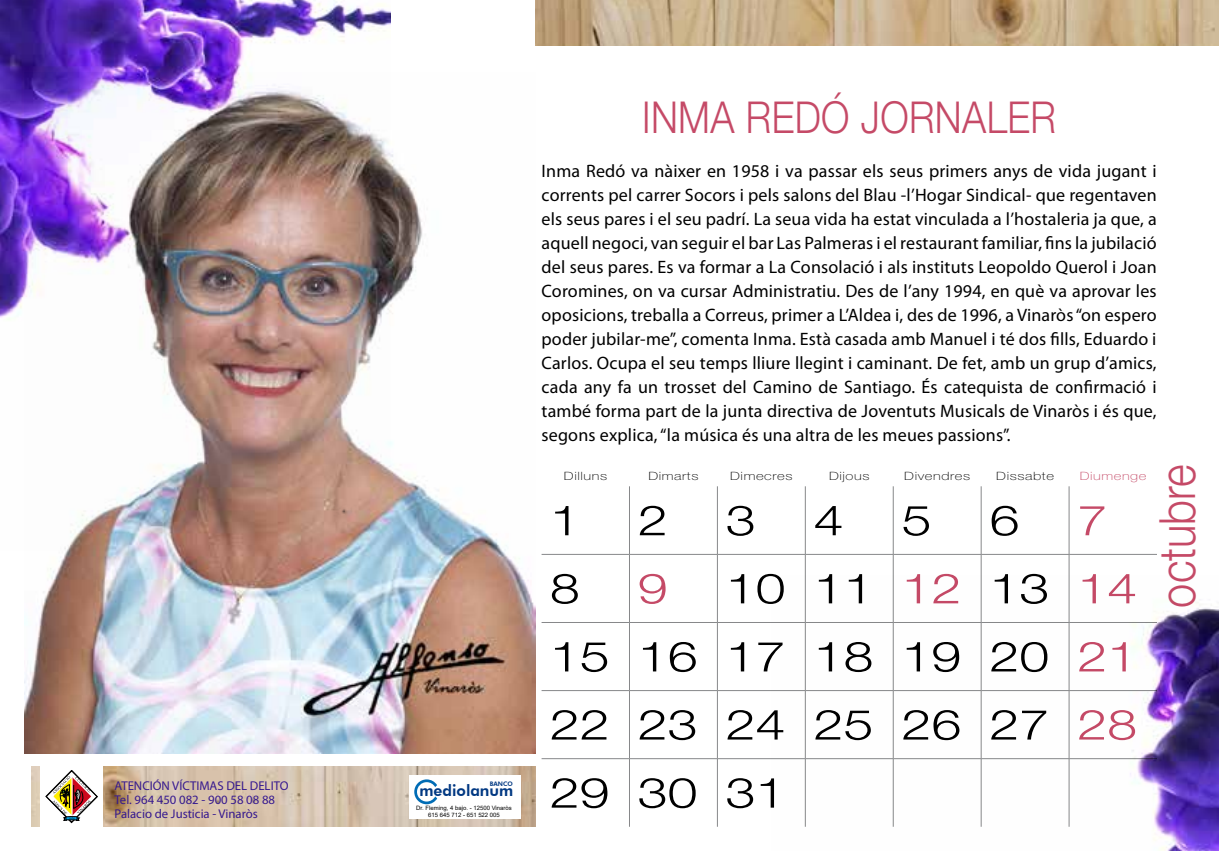
<style>
.page{position:relative;width:1219px;height:851px;background:#fff}
.page>*{position:absolute;margin:0;border:0;box-sizing:border-box;transform-origin:0 0}
.t1{font:300 50px "Helvetica Neue LT Pro";color:#c54a67;scale:.87 1}
.t2{font:300 44px "Helvetica Neue LT Pro";letter-spacing:.01em;color:#c54a67;scale:.87 1}
.t3{font:300 41.8px/68px "Helvetica Neue LT Pro";color:#000;text-align:justify;scale:1.29 1}
.t4{font:300 41.8px "Helvetica Neue LT Pro";color:#c54a67;scale:1.29 1}
.t5{font:18px/24px "Myriad Pro";letter-spacing:.01em;color:#000;text-align:justify}
.t6{font:800 15.6px "Futura BT";color:#003882}
.t7{font:12.8px/14px "Myriad Pro";color:#36198f}
.t8{font:100 11.4px "Helvetica Neue";letter-spacing:.04em;color:#000;scale:1.29 1}
.t9{font:100 11.4px "Helvetica Neue";letter-spacing:.04em;color:#c54a67;scale:1.29 1}
.t10{font:800 6.2px "Futura BT";color:#003882}
.t11{font:6px/7.2px "Arial";color:#000;text-align:center}
.s1{color:#c54a67}
</style>
<div class="page">
<img style="left:31px;top:766px;width:504px;height:60px">
<div style="left:40px;top:766px;width:63px;height:60px;background:#fff"></div>
<svg style="left:46px;top:770px;width:51px;height:52px"></svg>
<div style="left:409px;top:775px;width:111px;height:43px;background:#fff"></div>
<svg style="left:414px;top:779px;width:23px;height:25px"></svg>
<img style="left:25px;top:153px;width:510px;height:600px">
<hr style="left:629px;top:486px;width:1px;height:68px;background:#87888a">
<hr style="left:717px;top:486px;width:1px;height:68px;background:#87888a">
<hr style="left:805px;top:486px;width:1px;height:68px;background:#87888a">
<hr style="left:893px;top:486px;width:1px;height:68px;background:#87888a">
<hr style="left:981px;top:486px;width:1px;height:68px;background:#87888a">
<hr style="left:1069px;top:486px;width:1px;height:68px;background:#87888a">
<hr style="left:629px;top:554px;width:1px;height:68px;background:#87888a">
<hr style="left:717px;top:554px;width:1px;height:68px;background:#87888a">
<hr style="left:805px;top:554px;width:1px;height:68px;background:#87888a">
<hr style="left:893px;top:554px;width:1px;height:68px;background:#87888a">
<hr style="left:981px;top:554px;width:1px;height:68px;background:#87888a">
<hr style="left:1069px;top:554px;width:1px;height:68px;background:#87888a">
<hr style="left:629px;top:622px;width:1px;height:68px;background:#87888a">
<hr style="left:717px;top:622px;width:1px;height:68px;background:#87888a">
<hr style="left:629px;top:690px;width:1px;height:68px;background:#87888a">
<hr style="left:717px;top:690px;width:1px;height:68px;background:#87888a">
<hr style="left:629px;top:758px;width:1px;height:68px;background:#87888a">
<hr style="left:717px;top:758px;width:1px;height:68px;background:#87888a">
<hr style="left:542px;top:554px;width:87px;height:1px;background:#87888a">
<hr style="left:629px;top:554px;width:88px;height:1px;background:#87888a">
<hr style="left:717px;top:554px;width:88px;height:1px;background:#87888a">
<hr style="left:805px;top:554px;width:88px;height:1px;background:#87888a">
<hr style="left:893px;top:554px;width:88px;height:1px;background:#87888a">
<hr style="left:981px;top:554px;width:88px;height:1px;background:#87888a">
<hr style="left:1069px;top:554px;width:88px;height:1px;background:#87888a">
<hr style="left:542px;top:622px;width:87px;height:1px;background:#87888a">
<hr style="left:629px;top:622px;width:88px;height:1px;background:#87888a">
<hr style="left:717px;top:622px;width:88px;height:1px;background:#87888a">
<hr style="left:542px;top:690px;width:87px;height:1px;background:#87888a">
<hr style="left:629px;top:690px;width:88px;height:1px;background:#87888a">
<hr style="left:717px;top:690px;width:88px;height:1px;background:#87888a">
<hr style="left:542px;top:758px;width:87px;height:1px;background:#87888a">
<hr style="left:629px;top:758px;width:88px;height:1px;background:#87888a">
<hr style="left:717px;top:758px;width:88px;height:1px;background:#87888a">
<img style="left:0;top:0;width:390px;height:550px">
<img style="left:771px;top:575px;width:448px;height:275px">
<img style="left:535px;top:0;width:684px;height:45px">
<p class="t7" style="left:115px;top:778px;width:175px">ATENCIÓN VÍCTIMAS DEL DELITO<br>Tel. 964 450 082 - 900 58 08 88<br>Palacio de Justicia - Vinaròs</p>
<p class="t6" style="left:419px;top:780px;width:96px">mediolanum</p>
<p class="t10" style="left:490px;top:780px;width:25px">BANCO</p>
<p class="t11" style="left:416px;top:804px;width:97px">Dr. Fleming, 4 bajo. - 12500 Vinaròs<br>615 645 712 - 651 522 005</p>
<h2 class="t2" style="left:642px;top:90px;width:477px">INMA REDÓ JORNALER</h2>
<p class="t5" style="left:542px;top:158px;width:617px">Inma Redó va nàixer en 1958 i va passar els seus primers anys de vida jugant i corrents pel carrer Socors i pels salons del Blau -l’Hogar Sindical- que regentaven els seus pares i el seu padrí. La seua vida ha estat vinculada a l’hostaleria ja que, a aquell negoci, van seguir el bar Las Palmeras i el restaurant familiar, fins la jubilació del seus pares. Es va formar a La Consolació i als instituts Leopoldo Querol i Joan Coromines, on va cursar Administratiu. Des de l’any 1994, en què va aprovar les oposicions, treballa a Correus, primer a L’Aldea i, des de 1996, a Vinaròs “on espero poder jubilar-me”, comenta Inma. Està casada amb Manuel i té dos fills, Eduardo i Carlos. Ocupa el seu temps lliure llegint i caminant. De fet, amb un grup d’amics, cada any fa un trosset del Camino de Santiago. És catequista de confirmació i també forma part de la junta directiva de Joventuts Musicals de Vinaròs i és que, segons explica, “la música és una altra de les meues passions”.</p>
<p class="t8" style="left:564px;top:469px;width:35px">Dilluns</p>
<p class="t8" style="left:648px;top:469px;width:40px">Dimarts</p>
<p class="t8" style="left:730px;top:469px;width:50px">Dimecres</p>
<p class="t8" style="left:829px;top:469px;width:33px">Dijous</p>
<p class="t8" style="left:904px;top:469px;width:53px">Divendres</p>
<p class="t8" style="left:996px;top:469px;width:46px">Dissabte</p>
<p class="t9" style="left:1080px;top:469px;width:53px">Diumenge</p>
<h3 class="t3" style="left:550px;top:485px;width:25px">1</h3>
<h3 class="t3" style="left:638px;top:485px;width:25px">2</h3>
<h3 class="t3" style="left:726px;top:485px;width:25px">3</h3>
<h3 class="t3" style="left:814px;top:485px;width:25px">4</h3>
<h3 class="t3" style="left:902px;top:485px;width:25px">5</h3>
<h3 class="t3" style="left:989px;top:485px;width:25px">6</h3>
<h3 class="t4" style="left:1077px;top:494px;width:25px">7</h3>
<h3 class="t3" style="left:550px;top:553px;width:25px">8</h3>
<h3 class="t4" style="left:638px;top:563px;width:25px">9</h3>
<h3 class="t3" style="left:550px;top:553px;width:457px;text-indent:176px">10 11 <span class="s1">12</span> 13 <span class="s1">14<br></span>15 16 17 18 19 20 <span class="s1">21<br></span>22 23 24 25 26 27 <span class="s1">28<br></span>29 30 31</h3>
<h1 class="t1" style="left:1147px;top:607px;width:166px;rotate:-90deg">octubre</h1>
</div>
